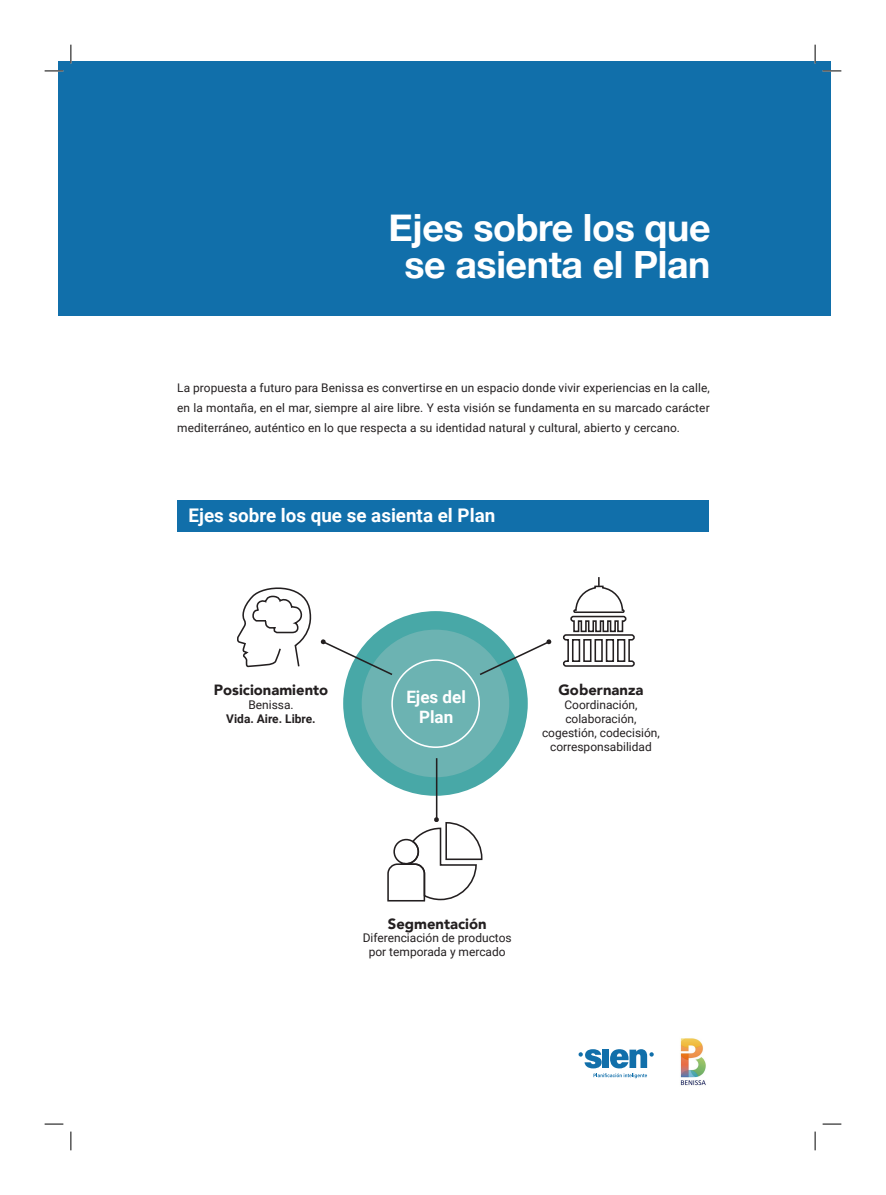
<style>
.page{position:relative;width:886px;height:1195px;background:#fff}
.page>*{position:absolute;margin:0;border:0;box-sizing:border-box;transform-origin:0 0}
.t1{font:700 37.5px "Helvetica Neue";letter-spacing:-.01em;color:#fff}
.t2{font:700 18.75px "Roboto";color:#fff}
.t3{font:700 17px "Roboto";color:#fff}
.t4{font:900 14.88px "Avenir";color:#231f20}
.t5{font:12px "Roboto";color:#231f20}
.t6{font:700 12px "Roboto";color:#231f20}
.t7{font:11.88px/20px "Roboto";letter-spacing:.01em;color:#231f20;text-align:justify}
</style>
<div class="page">
<div style="left:58px;top:61px;width:773px;height:254px;background:#116faa"></div>
<div style="left:177px;top:500px;width:532px;height:32px;background:#116faa"></div>
<svg style="left:562px;top:577px;width:73px;height:90px"></svg>
<div style="left:343px;top:611px;width:185px;height:184px;background:#48a8a7;border-radius:50%"></div>
<div style="left:362px;top:629px;width:147px;height:148px;background:#6cb3b2;border-radius:50%"></div>
<svg style="left:478px;top:639px;width:74px;height:37px"></svg>
<div style="left:391px;top:659px;width:89px;height:88px;border:2px solid #fff;border-radius:50%"></div>
<svg style="left:387px;top:816px;width:96px;height:86px"></svg>
<hr style="left:436px;top:758px;width:1px;height:61px;background:#231f20">
<svg style="left:237px;top:587px;width:157px;height:89px"></svg>
<svg style="left:578px;top:1049px;width:76px;height:28px"></svg>
<div style="left:602px;top:1049px;width:7px;height:18px;background:#116faa"></div>
<img style="left:680px;top:1038px;width:26px;height:48px">
<svg style="left:45px;top:70px;width:18px;height:2px"></svg>
<svg style="left:822px;top:70px;width:19px;height:2px"></svg>
<svg style="left:45px;top:1123px;width:18px;height:1px"></svg>
<svg style="left:822px;top:1123px;width:19px;height:1px"></svg>
<svg style="left:70px;top:45px;width:2px;height:18px"></svg>
<svg style="left:70px;top:1131px;width:2px;height:18px"></svg>
<svg style="left:814px;top:45px;width:2px;height:18px"></svg>
<svg style="left:814px;top:1131px;width:2px;height:18px"></svg>
<p class="t1" style="left:388px;top:198px;width:324px">Ejes sobre los que</p>
<p class="t1" style="left:404px;top:235px;width:308px">se asienta el Plan</p>
<p class="t7" style="left:177px;top:377px;width:534px">La propuesta a futuro para Benissa es convertirse en un espacio donde vivir experiencias en la calle, en la montaña, en el mar, siempre al aire libre. Y esta visión se fundamenta en su marcado carácter mediterráneo, auténtico en lo que respecta a su identidad natural y cultural, abierto y cercano.</p>
<p class="t2" style="left:189px;top:502px;width:308px">Ejes sobre los que se asienta el Plan</p>
<p class="t4" style="left:214px;top:676px;width:116px">Posicionamiento</p>
<p class="t5" style="left:248px;top:696px;width:47px">Benissa.</p>
<p class="t6" style="left:226px;top:709px;width:91px">Vida. Aire. Libre.</p>
<p class="t3" style="left:406px;top:685px;width:61px">Ejes del</p>
<p class="t3" style="left:419px;top:704px;width:36px">Plan</p>
<p class="t4" style="left:558px;top:676px;width:87px">Gobernanza</p>
<p class="t5" style="left:564px;top:696px;width:74px">Coordinación,</p>
<p class="t5" style="left:565px;top:709px;width:73px">colaboración,</p>
<p class="t5" style="left:542px;top:723px;width:119px">cogestión, codecisión,</p>
<p class="t5" style="left:550px;top:737px;width:103px">corresponsabilidad</p>
<p class="t4" style="left:388px;top:910px;width:100px">Segmentación</p>
<p class="t5" style="left:363px;top:929px;width:150px">Diferenciación de productos</p>
<p class="t5" style="left:369px;top:943px;width:138px">por temporada y mercado</p>
</div>
